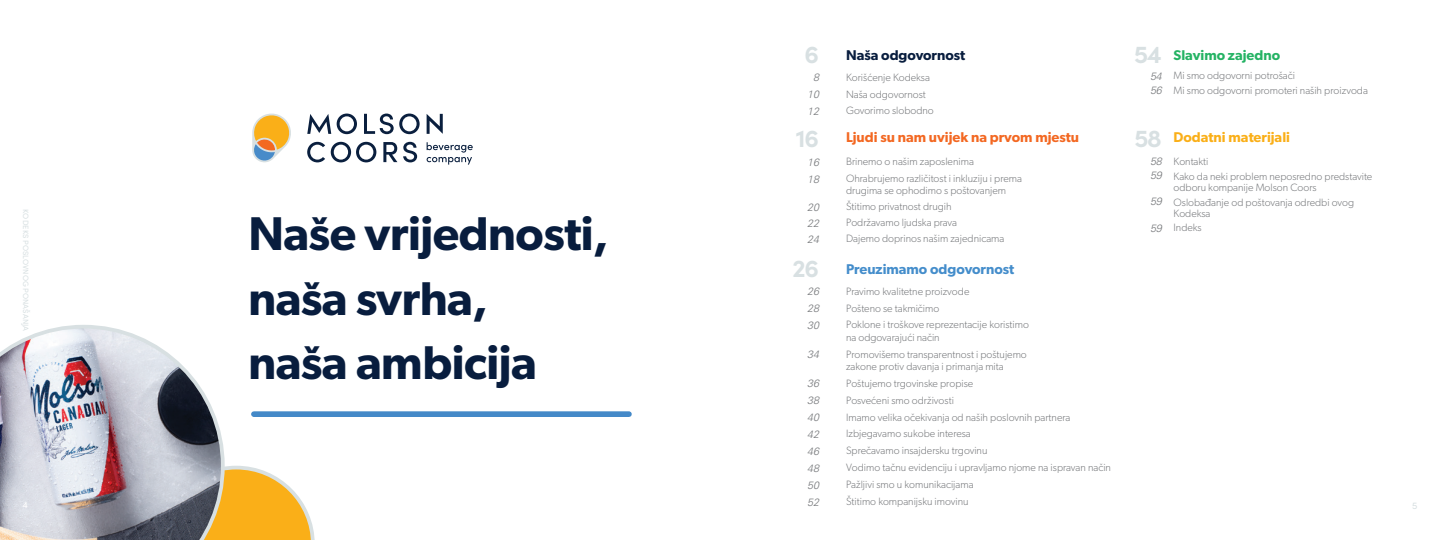
<style>
.page{position:relative;width:1440px;height:540px;background:#fff}
.page>*{position:absolute;margin:0;border:0;box-sizing:border-box;transform-origin:0 0}
.t1{font:600 47.5px/65px "Gibson";letter-spacing:-.01em;color:#081d3e}
.t2{font:700 24.62px "Sofia Pro";letter-spacing:-.05em;color:#d8e0e2}
.t3{font:600 14.12px "Gibson";color:#f36822}
.t4{font:600 14.12px "Gibson";color:#448dcb}
.t5{font:600 14.12px "Gibson";color:#faaf18}
.t6{font:600 14.12px "Gibson";color:#081d3e}
.t7{font:600 14.12px "Gibson";color:#25b364}
.t8{font:300 10.62px/16.9px "Gibson";color:#76787b}
.t9{font:italic 300 10.62px/17px "Univers";color:#76787b}
.t10{font:9.62px "Sofia Pro";color:#d8e0e2}
.t11{font:9.62px "Sofia Pro";color:#fff}
.t12{font:7.75px "Sofia Pro";letter-spacing:.01em;color:#d8e0e2}
</style>
<div class="page">
<svg style="left:225px;top:466px;width:90px;height:74px"></svg>
<svg style="left:0;top:325px;width:225px;height:215px;background:#b4b2ba"></svg>
<div style="left:254px;top:411px;width:375px;height:6px;background:#4489c8"></div>
<svg style="left:252px;top:114px;width:39px;height:49px"></svg>
<svg style="left:307px;top:114px;width:24px;height:20px"></svg>
<svg style="left:337px;top:114px;width:20px;height:20px"></svg>
<svg style="left:364px;top:114px;width:56px;height:20px"></svg>
<svg style="left:427px;top:114px;width:16px;height:20px"></svg>
<svg style="left:307px;top:142px;width:18px;height:20px"></svg>
<svg style="left:331px;top:142px;width:45px;height:20px"></svg>
<svg style="left:383px;top:142px;width:14px;height:20px"></svg>
<svg style="left:403px;top:142px;width:14px;height:20px"></svg>
<svg style="left:427px;top:142px;width:46px;height:23px"></svg>
<p class="t12" style="left:32px;top:209px;width:123px;rotate:90deg">KODEKS POSLOVNOG PONAŠANJA</p>
<p class="t11" style="left:22px;top:498px;width:7px">4</p>
<h1 class="t1" style="left:248px;top:200px;width:362px">Naše vrijednosti, naša svrha,<br>naša ambicija</h1>
<h2 class="t2" style="left:804px;top:35px;width:16px">6</h2>
<h2 class="t2" style="left:1134px;top:35px;width:29px">54</h2>
<h3 class="t6" style="left:846px;top:47px;width:121px">Naša odgovornost</h3>
<h3 class="t7" style="left:1174px;top:47px;width:108px">Slavimo zajedno</h3>
<p class="t9" style="left:807px;top:69px;width:13px;text-align:center">8<br>10<br>12</p>
<p class="t8" style="left:1174px;top:68px;width:196px;line-height:14.4px">Mi smo odgovorni potrošači<br>Mi smo odgovorni promoteri naših proizvoda</p>
<p class="t9" style="left:1150px;top:69px;width:13px;line-height:14.4px">54<br>56</p>
<p class="t8" style="left:846px;top:69px;width:89px">Korišćenje Kodeksa<br>Naša odgovornost<br>Govorimo slobodno</p>
<h2 class="t2" style="left:796px;top:120px;width:25px">16</h2>
<h2 class="t2" style="left:1134px;top:120px;width:29px">58</h2>
<h3 class="t3" style="left:846px;top:129px;width:235px">Ljudi su nam uvijek na prvom mjestu</h3>
<h3 class="t5" style="left:1174px;top:129px;width:118px">Dodatni materijali</h3>
<p class="t9" style="left:807px;top:154px;width:13px">16<br>18</p>
<p class="t9" style="left:807px;top:199px;width:13px;line-height:16.2px;text-align:justify">20<br>22<br>24</p>
<h2 class="t2" style="left:792px;top:249px;width:28px">26</h2>
<p class="t9" style="left:807px;top:283px;width:13px;text-align:justify">26<br>28<br>30</p>
<p class="t9" style="left:807px;top:346px;width:13px">34</p>
<p class="t9" style="left:807px;top:375px;width:13px;text-align:justify">36<br>38<br>40<br>42<br>46<br>48<br>50<br>52</p>
<p class="t8" style="left:846px;top:154px;width:177px;line-height:16.1px">Brinemo o našim zaposlenima<br>Ohrabrujemo različitost i inkluziju i prema</p>
<p class="t8" style="left:846px;top:182px;width:162px;line-height:16.1px">drugima se ophodimo s poštovanjem<br>Štitimo privatnost drugih<br>Podržavamo ljudska prava<br>Dajemo doprinos našim zajednicama</p>
<h3 class="t4" style="left:846px;top:261px;width:170px">Preuzimamo odgovornost</h3>
<p class="t8" style="left:846px;top:283px;width:184px">Pravimo kvalitetne proizvode<br>Pošteno se takmičimo<br>Poklone i troškove reprezentacije koristimo</p>
<p class="t8" style="left:846px;top:329px;width:182px">na odgovarajući način<br>Promovišemo transparentnost i poštujemo</p>
<p class="t8" style="left:846px;top:358px;width:266px">zakone protiv davanja i primanja mita<br>Poštujemo trgovinske propise<br>Posvećeni smo održivosti<br>Imamo velika očekivanja od naših poslovnih partnera Izbjegavamo sukobe interesa<br>Sprečavamo insajdersku trgovinu<br>Vodimo tačnu evidenciju i upravljamo njome na ispravan način Pažljivi smo u komunikacijama<br>Štitimo kompanijsku imovinu</p>
<p class="t9" style="left:1150px;top:154px;width:13px;line-height:14.4px">58<br>59</p>
<p class="t9" style="left:1150px;top:193px;width:13px">59</p>
<p class="t9" style="left:1150px;top:220px;width:13px">59</p>
<p class="t8" style="left:1174px;top:154px;width:200px;line-height:14.4px">Kontakti<br>Kako da neki problem neposredno predstavite</p>
<p class="t8" style="left:1174px;top:180px;width:182px;line-height:14.4px">odboru kompanije Molson Coors<br>Oslobađanje od poštovanja odredbi ovog</p>
<p class="t8" style="left:1174px;top:206px;width:39px;line-height:14.4px">Kodeksa<br>Indeks</p>
<p class="t10" style="left:1412px;top:499px;width:7px">5</p>
</div>
